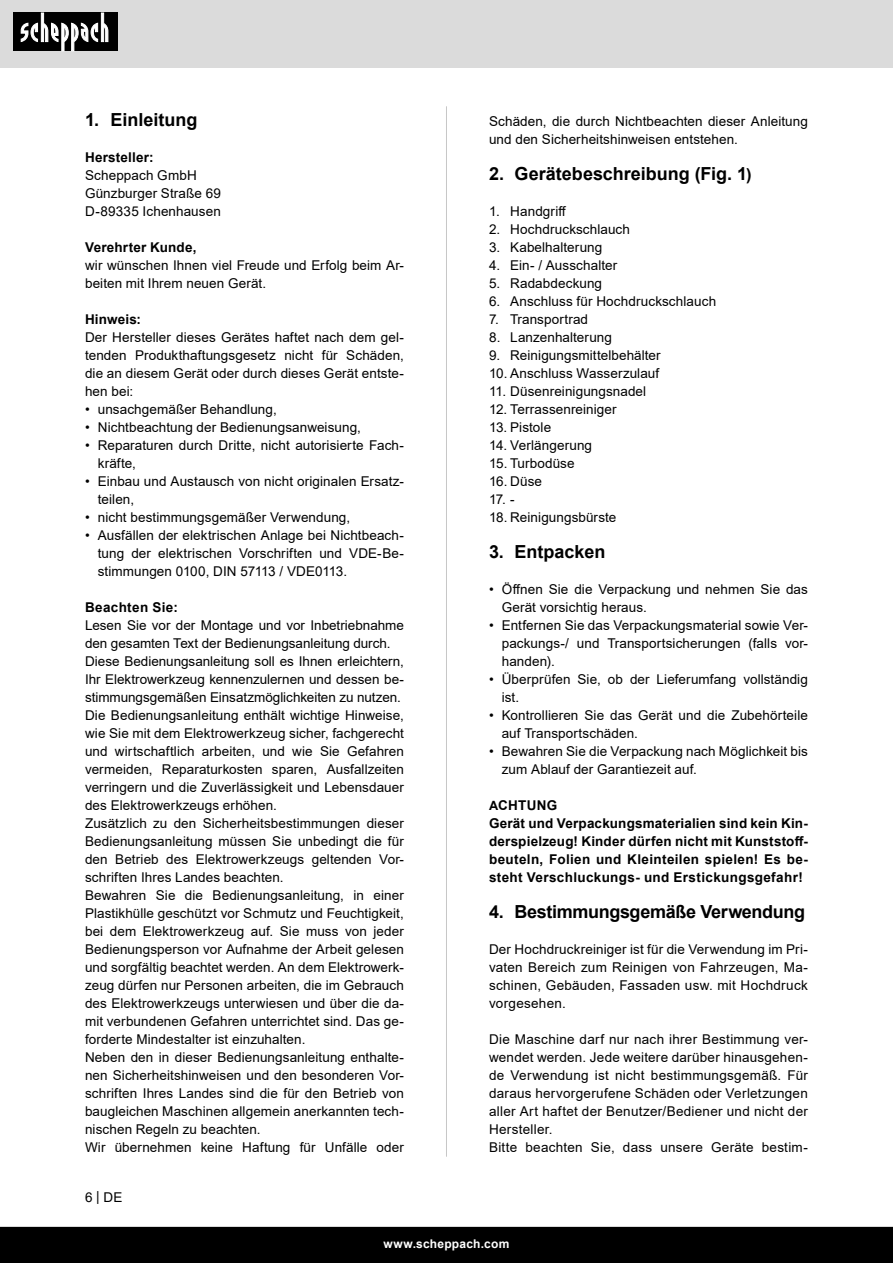
<style>
.page{position:relative;width:893px;height:1263px;background:#fff}
.page>*{position:absolute;margin:0;border:0;box-sizing:border-box;transform-origin:0 0}
.t1{font:700 18px "Arial";letter-spacing:-.005em;color:#000}
.t2{font:13.5px/18px "Arial";letter-spacing:.005em;color:#000;text-align:justify}
.t3{font:700 13.5px/18px "Arial";letter-spacing:.025em;color:#000;text-align:justify}
.t4{font:700 12px "Arial";letter-spacing:.02em;color:#fff}
.s1{font-size:16.5px}
.s2{font-size:12.75px}
</style>
<div class="page">
<div style="left:0;top:0;width:893px;height:67px;background:#dbdbdb"></div>
<div style="left:0;top:1227px;width:893px;height:36px;background:#000"></div>
<div style="left:13px;top:13px;width:105px;height:38px;background:#000"></div>
<svg style="left:21px;top:13px;width:87px;height:38px"></svg>
<hr style="left:446px;top:106px;width:1px;height:1051px;background:#c7c7c7">
<p class="t1" style="left:85px;top:107px;width:114px">1. Einleitung</p>
<p class="t3" style="left:85px;top:148px;width:70px">Hersteller:</p>
<p class="t2" style="left:85px;top:166px;width:113px">Scheppach GmbH</p>
<p class="t2" style="left:85px;top:184px;width:137px">Günzburger Straße 69</p>
<p class="t2" style="left:85px;top:202px;width:137px">D-89335 Ichenhausen</p>
<p class="t3" style="left:85px;top:238px;width:113px">Verehrter Kunde,</p>
<p class="t2" style="left:85px;top:256px;width:320px">wir wünschen Ihnen viel Freude und Erfolg beim Ar&shy;beiten mit Ihrem neuen Gerät.</p>
<p class="t3" style="left:85px;top:310px;width:58px">Hinweis:</p>
<p class="t2" style="left:85px;top:328px;width:320px">Der Hersteller dieses Gerätes haftet nach dem gel&shy;tenden Produkthaftungsgesetz nicht für Schäden, die an diesem Gerät oder durch dieses Gerät entste&shy;hen bei:</p>
<p class="t2" style="left:85px;top:400px;width:193px">• unsachgemäßer Behandlung,</p>
<p class="t2" style="left:85px;top:418px;width:277px">• Nichtbeachtung der Bedienungsanweisung,</p>
<p class="t2" style="left:98px;top:436px;width:307px;text-indent:-13px">• Reparaturen durch Dritte, nicht autorisierte Fach&shy;kräfte,</p>
<p class="t2" style="left:98px;top:472px;width:307px;text-indent:-13px">• Einbau und Austausch von nicht originalen Ersatz&shy;teilen,</p>
<p class="t2" style="left:85px;top:508px;width:267px">• nicht bestimmungsgemäßer Verwendung,</p>
<p class="t2" style="left:98px;top:526px;width:308px;text-indent:-13px">• Ausfällen der elektrischen Anlage bei Nichtbeach&shy;tung der elektrischen Vorschriften und VDE-Be&shy;stimmungen 0100, DIN 57113 / VDE0113.</p>
<p class="t3" style="left:85px;top:598px;width:94px">Beachten Sie:</p>
<p class="t2" style="left:85px;top:616px;width:320px">Lesen Sie vor der Montage und vor Inbetriebnahme den gesamten Text der Bedienungsanleitung durch.</p>
<p class="t2" style="left:85px;top:652px;width:320px">Diese Bedienungsanleitung soll es Ihnen erleichtern, Ihr Elektrowerkzeug kennenzulernen und dessen be&shy;stimmungsgemäßen Einsatzmöglichkeiten zu nutzen.</p>
<p class="t2" style="left:85px;top:706px;width:320px">Die Bedienungsanleitung enthält wichtige Hinweise, wie Sie mit dem Elektrowerkzeug sicher, fachgerecht und wirtschaftlich arbeiten, und wie Sie Gefahren vermeiden, Reparaturkosten sparen, Ausfallzeiten verringern und die Zuverlässigkeit und Lebensdauer des Elektrowerkzeugs erhöhen.</p>
<p class="t2" style="left:85px;top:814px;width:320px">Zusätzlich zu den Sicherheitsbestimmungen dieser Bedienungsanleitung müssen Sie unbedingt die für den Betrieb des Elektrowerkzeugs geltenden Vor&shy;schriften Ihres Landes beachten.</p>
<p class="t2" style="left:85px;top:886px;width:320px">Bewahren Sie die Bedienungsanleitung, in einer Plastikhülle geschützt vor Schmutz und Feuchtigkeit, bei dem Elektrowerkzeug auf. Sie muss von jeder Bedienungsperson vor Aufnahme der Arbeit gelesen und sorgfältig beachtet werden. An dem Elektrowerk&shy;zeug dürfen nur Personen arbeiten, die im Gebrauch des Elektrowerkzeugs unterwiesen und über die da&shy;mit verbundenen Gefahren unterrichtet sind. Das ge&shy;forderte Mindestalter ist einzuhalten.</p>
<p class="t2" style="left:85px;top:1048px;width:320px">Neben den in dieser Bedienungsanleitung enthalte&shy;nen Sicherheitshinweisen und den besonderen Vor&shy;schriften Ihres Landes sind die für den Betrieb von baugleichen Maschinen allgemein anerkannten tech&shy;nischen Regeln zu beachten.</p>
<p class="t2" style="left:85px;top:1138px;width:320px">Wir übernehmen keine Haftung für Unfälle oder</p>
<p class="t2" style="left:85px;top:1188px;width:39px">6 | DE</p>
<p class="t2" style="left:489px;top:112px;width:320px">Schäden, die durch Nichtbeachten dieser Anleitung und den Sicherheitshinweisen entstehen.</p>
<p class="t1" style="left:489px;top:161px;width:264px">2. Gerätebeschreibung (Fig. 1<span class="s1">)</span></p>
<p class="t2" style="left:489px;top:202px;width:79px">1. Handgriff</p>
<p class="t2" style="left:489px;top:220px;width:143px">2. Hochdruckschlauch</p>
<p class="t2" style="left:489px;top:238px;width:115px">3. Kabelhalterung</p>
<p class="t2" style="left:489px;top:256px;width:130px">4. Ein- / Ausschalter</p>
<p class="t2" style="left:489px;top:274px;width:115px">5. Radabdeckung</p>
<p class="t2" style="left:489px;top:292px;width:229px">6. Anschluss für Hochdruckschlauch</p>
<p class="t2" style="left:489px;top:310px;width:101px">7. Transportrad</p>
<p class="t2" style="left:489px;top:328px;width:125px">8. Lanzenhalterung</p>
<p class="t2" style="left:489px;top:346px;width:173px">9. Reinigungsmittelbehälter</p>
<p class="t2" style="left:489px;top:364px;width:172px">10. Anschluss Wasserzulauf</p>
<p class="t2" style="left:489px;top:382px;width:159px">11. Düsenreinigungsnadel</p>
<p class="t2" style="left:489px;top:400px;width:129px">12. Terrassenreiniger</p>
<p class="t2" style="left:489px;top:418px;width:64px">13. Pistole</p>
<p class="t2" style="left:489px;top:436px;width:105px">14. Verlängerung</p>
<p class="t2" style="left:489px;top:454px;width:87px">15. Turbodüse</p>
<p class="t2" style="left:489px;top:472px;width:55px">16. Düse</p>
<p class="t2" style="left:489px;top:490px;width:27px">17. -</p>
<p class="t2" style="left:489px;top:508px;width:129px">18. Reinigungsbürste</p>
<p class="t1" style="left:489px;top:539px;width:118px">3. Entpacken</p>
<p class="t2" style="left:502px;top:580px;width:308px;text-indent:-13px">• Öffnen Sie die Verpackung und nehmen Sie das<br>Gerät vorsichtig heraus.</p>
<p class="t2" style="left:502px;top:616px;width:308px;text-indent:-13px">• Entfernen Sie das Verpackungsmaterial sowie Ver&shy;packungs-/ und Transportsicherungen (falls vor&shy;handen).</p>
<p class="t2" style="left:502px;top:670px;width:308px;text-indent:-13px">• Überprüfen Sie, ob der Lieferumfang vollständig ist.</p>
<p class="t2" style="left:502px;top:706px;width:308px;text-indent:-13px">• Kontrollieren Sie das Gerät und die Zubehörteile auf Transportschäden.</p>
<p class="t2" style="left:502px;top:742px;width:308px;text-indent:-13px">• Bewahren Sie die Verpackung nach Möglichkeit bis zum Ablauf der Garantiezeit auf.</p>
<p class="t3" style="left:489px;top:796px;width:70px"><span class="s2">A</span>CHTUNG</p>
<p class="t3" style="left:489px;top:814px;width:320px">Gerät und Verpackungsmaterialien sind kein Kin&shy;derspielzeug! Kinder dürfen nicht mit Kunststoff&shy;beuteln, Folien und Kleinteilen spielen! Es be&shy;steht Verschluckungs- und Erstickungsgefahr!</p>
<p class="t1" style="left:489px;top:899px;width:317px">4. Bestimmungsgemäße Verwendung</p>
<p class="t2" style="left:489px;top:940px;width:320px">Der Hochdruckreiniger ist für die Verwendung im Pri&shy;vaten Bereich zum Reinigen von Fahrzeugen, Ma&shy;schinen, Gebäuden, Fassaden usw. mit Hochdruck vorgesehen.</p>
<p class="t2" style="left:489px;top:1030px;width:320px">Die Maschine darf nur nach ihrer Bestimmung ver&shy;wendet werden. Jede weitere darüber hinausgehen&shy;de Verwendung ist nicht bestimmungsgemäß. Für daraus hervorgerufene Schäden oder Verletzungen aller Art haftet der Benutzer/Bediener und nicht der Hersteller.</p>
<p class="t2" style="left:489px;top:1138px;width:320px">Bitte beachten Sie, dass unsere Geräte bestim-</p>
<p class="t4" style="left:384px;top:1235px;width:127px">www.scheppach.com</p>
</div>
